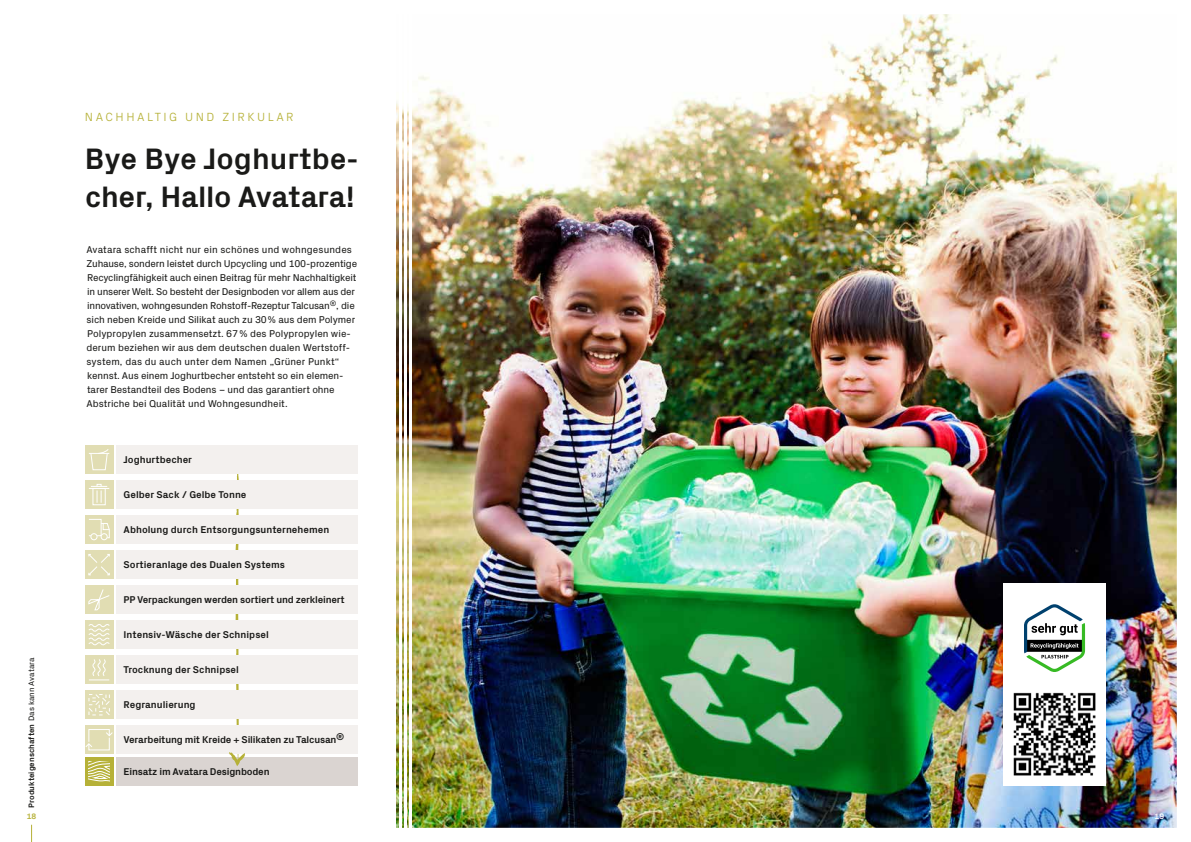
<style>
.page{position:relative;width:1191px;height:842px;background:#fff}
.page>*{position:absolute;margin:0;border:0;box-sizing:border-box;transform-origin:0 0}
.t1{font:700 30px/38px "Px Grotesk";letter-spacing:-.01em;color:#1a1a18}
.t2{font:300 12px "Px Grotesk";letter-spacing:.21em;color:#b6b138}
.t3{font:10px/14px "Px Grotesk";letter-spacing:-.01em;color:#1a1a18}
.t4{font:700 10px "Px Grotesk";color:#1a1a18}
.t5{font:700 10px "Px Grotesk";letter-spacing:-.02em;color:#1a1a18}
.t6{font:700 8px "Px Grotesk";color:#1a1a18}
.t7{font:700 8px "Px Grotesk";color:#b6b138}
.t8{font:700 8px "Px Grotesk";color:#fff}
.s1{font-weight:400}
</style>
<div class="page">
<img style="left:32px;top:14px;width:1145px;height:828px">
<div style="left:21px;top:807px;width:21px;height:19px;background:#fff"></div>
<svg style="left:31px;top:825px;width:1px;height:17px"></svg>
<p class="t6" style="left:26px;top:808px;width:152px;rotate:-90deg">Produkteigenschaften <span class="s1">Das kann Avatara</span></p>
<p class="t7" style="left:27px;top:810px;width:11px">18</p>
<p class="t2" style="left:85px;top:108px;width:210px">NACHHALTIG UND ZIRKULAR</p>
<h1 class="t1" style="left:85px;top:138px;width:275px">Bye Bye Joghurtbe&shy;cher, Hallo Avatara!</h1>
<p class="t3" style="left:86px;top:242px;width:272px">Avatara schafft nicht nur ein schönes und wohngesundes Zuhause, sondern leistet durch Upcycling und 100-prozentige Recyclingfähigkeit auch einen Beitrag für mehr Nachhaltigkeit in unserer Welt. So besteht der Designboden vor allem aus der innovativen, wohngesunden Rohstoff-Rezeptur Talcusan<sup>®</sup>, die sich neben Kreide und Silikat auch zu 30 % aus dem Polymer Polypropylen zusammensetzt. 67 % des Polypropylen wie&shy;derum beziehen wir aus dem deutschen dualen Wertstoff&shy;system, das du auch unter dem Namen „Grüner Punkt“ kennst. Aus einem Joghurtbecher entsteht so ein elemen&shy;tarer Bestandteil des Bodens – und das garantiert ohne Abstriche bei Qualität und Wohngesundheit.</p>
<p class="t4" style="left:124px;top:452px;width:70px">Joghurtbecher</p>
<p class="t4" style="left:124px;top:487px;width:124px">Gelber Sack / Gelbe Tonne</p>
<p class="t4" style="left:124px;top:522px;width:207px">Abholung durch Entsorgungsunternehemen</p>
<p class="t4" style="left:124px;top:557px;width:163px">Sortieranlage des Dualen Systems</p>
<p class="t5" style="left:124px;top:592px;width:223px">PP Verpackungen werden sortiert und zerkleinert</p>
<p class="t4" style="left:124px;top:627px;width:147px">Intensiv-Wäsche der Schnipsel</p>
<p class="t4" style="left:124px;top:662px;width:117px">Trocknung der Schnipsel</p>
<p class="t4" style="left:124px;top:698px;width:74px">Regranulierung</p>
<p class="t5" style="left:124px;top:733px;width:222px">Verarbeitung mit Kreide + Silikaten zu Talcusan®</p>
<p class="t5" style="left:124px;top:764px;width:147px">Einsatz im Avatara Designboden</p>
<p class="t8" style="left:1154px;top:810px;width:11px">19</p>
</div>
